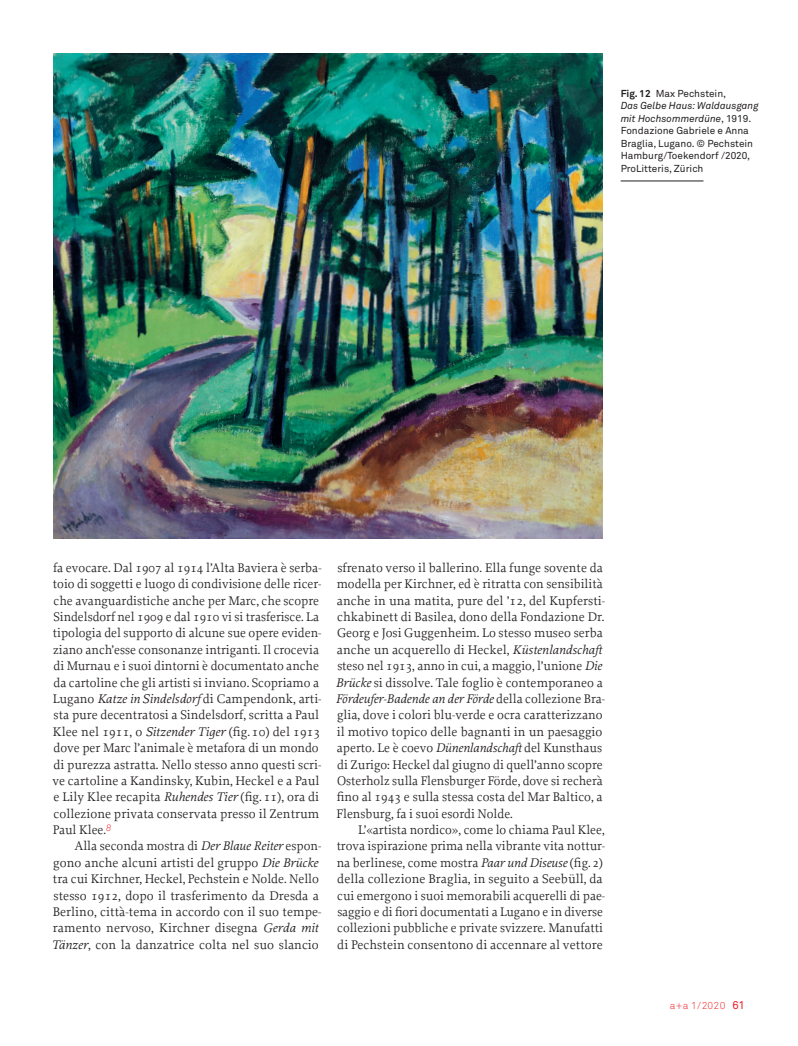
<style>
.page{position:relative;width:798px;height:1046px;background:#fff}
.page>*{position:absolute;margin:0;border:0;box-sizing:border-box;transform-origin:0 0}
.t1{font:13.12px/16.4px "Proforma";color:#231f20}
.t2{font:10px/12.5px "Akkurat";color:#231f20}
.t3{font:300 10px "Akkurat";color:#ee1d23}
.s1{font-weight:700}
.s2{font-style:italic}
.s3{font-weight:400;font-size:11.25px}
</style>
<div class="page">
<img style="left:53px;top:53px;width:549px;height:485px">
<hr style="left:620px;top:181px;width:83px;height:1px;background:#231f20">
<p class="t2" style="left:620px;top:87px;width:139px"><span class="s1">Fig. 12</span> Max Pechstein,<br><span class="s2">Das Gelbe Haus: Waldausgang mit Hochsommerdüne</span>, 1919.<br>Fondazione Gabriele e Anna<br>Braglia, Lugano. © Pechstein<br>Hamburg/Toekendorf /2020,<br>ProLitteris, Zürich</p>
<p class="t1" style="left:52px;top:559px;width:271px">fa evocare. Dal 1907 al 1914 l’Alta Baviera è serba&shy;toio di soggetti e luogo di condivisione delle ricer&shy;che avanguardistiche anche per Marc, che scopre Sindelsdorf nel 1909 e dal 1910 vi si trasferisce. La tipologia del supporto di alcune sue opere eviden&shy;ziano anch’esse consonanze intriganti. Il crocevia di Murnau e i suoi dintorni è documentato anche da cartoline che gli artisti si inviano. Scopriamo a Lugano <span class="s2">Katze in Sindelsdorf</span> di Campendonk, arti&shy;sta pure decentratosi a Sindelsdorf, scritta a Paul Klee nel 1911, o <span class="s2">Sitzender Tiger</span> (fig. 10) del 1913 dove per Marc l’animale è metafora di un mondo di purezza astratta. Nello stesso anno questi scri&shy;ve cartoline a Kandinsky, Kubin, Heckel e a Paul e Lily Klee recapita <span class="s2">Ruhendes Tier</span> (fig. 11), ora di collezione privata conservata presso il Zentrum Paul Klee.<sup>8</sup></p>
<p class="t1" style="left:52px;top:837px;width:271px;text-indent:23px">Alla seconda mostra di <span class="s2">Der Blaue Reiter</span> espon&shy;gono anche alcuni artisti del gruppo <span class="s2">Die Brücke </span>tra cui Kirchner, Heckel, Pechstein e Nolde. Nello stesso 1912, dopo il trasferimento da Dresda a Berlino, città-tema in accordo con il suo tempe&shy;ramento nervoso, Kirchner disegna <span class="s2">Gerda mit Tänzer</span>, con la danzatrice colta nel suo slancio</p>
<p class="t1" style="left:336px;top:559px;width:271px">sfrenato verso il ballerino. Ella funge sovente da modella per Kirchner, ed è ritratta con sensibilità anche in una matita, pure del ’12, del Kupfersti&shy;chkabinett di Basilea, dono della Fondazione Dr.<br>Georg e Josi Guggenheim. Lo stesso museo serba anche un acquerello di Heckel, <span class="s2">Küstenlandschaft </span>steso nel 1913, anno in cui, a maggio, l’unione <span class="s2">Die Brücke</span> si dissolve. Tale foglio è contemporaneo a <span class="s2">Fördeufer-Badende an der Förde</span> della collezione Bra&shy;glia, dove i colori blu-verde e ocra caratterizzano il motivo topico delle bagnanti in un paesaggio aperto. Le è coevo <span class="s2">Dünenlandschaft</span> del Kunsthaus di Zurigo: Heckel dal giugno di quell’anno scopre Osterholz sulla Flensburger Förde, dove si recherà fino al 1943 e sulla stessa costa del Mar Baltico, a Flensburg, fa i suoi esordi Nolde.</p>
<p class="t1" style="left:336px;top:821px;width:270px;text-indent:22px">L’«artista nordico», come lo chiama Paul Klee, trova ispirazione prima nella vibrante vita nottur&shy;na berlinese, come mostra <span class="s2">Paar und Diseuse</span> (fig.2) della collezione Braglia, in seguito a Seebüll, da cui emergono i suoi memorabili acquerelli di pae&shy;saggio e di fiori documentati a Lugano e in diverse collezioni pubbliche e private svizzere. Manufatti di Pechstein consentono di accennare al vettore</p>
<p class="t3" style="left:669px;top:999px;width:76px">a+a 1/2020 <span class="s3">61</span></p>
</div>
